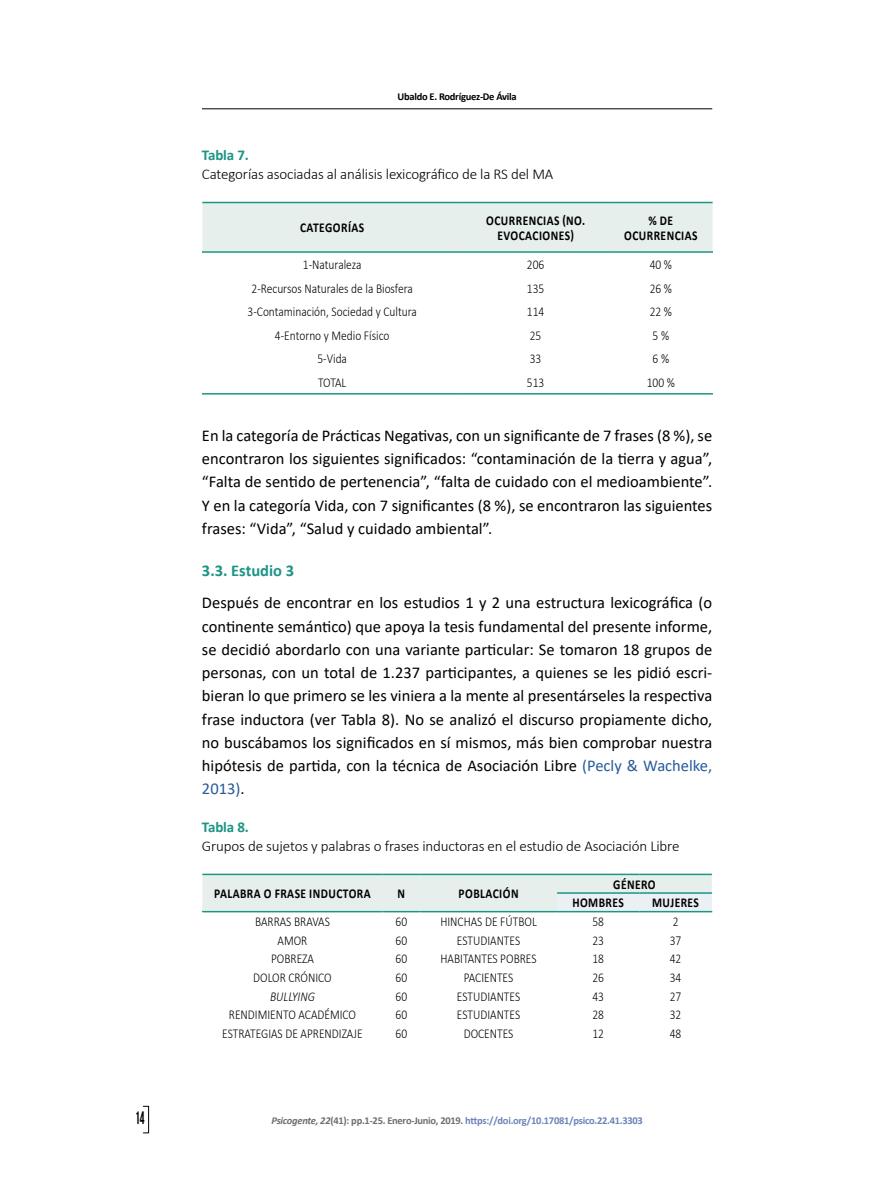
<style>
.page{position:relative;width:893px;height:1191px;background:#fff}
.page>*{position:absolute;margin:0;border:0;box-sizing:border-box;transform-origin:0 0}
.t1{font:18px "Bebas Neue";color:#000;scale:.67 1}
.t2{font:16.5px/23.2px "Calibri";color:#000;text-align:justify}
.t3{font:700 16.5px "Calibri";color:#1b9584}
.t4{font:300 15px "Calibri";letter-spacing:-.01em;color:#000}
.t5{font:700 15px "Calibri";letter-spacing:-.01em;color:#1b9584}
.t6{font:300 13.5px "Calibri";color:#000;scale:.85 1}
.t7{font:700 13.5px/15px "Calibri";letter-spacing:.04em;color:#000;text-align:center;scale:.85 1}
.t8{font:italic 300 13.5px "Calibri";color:#000;scale:.85 1}
.t9{font:700 10.5px "Calibri";letter-spacing:-.025em;color:#6b84b9}
.t10{font:700 10.5px "Calibri";letter-spacing:-.025em;color:#000}
.s1{color:#265b9b}
.s2{font-style:italic;color:#6f6f6f}
.s3{color:#6f6f6f}
</style>
<div class="page">
<hr style="left:202px;top:108px;width:510px;height:1px;background:#000">
<div style="left:143px;top:1106px;width:6px;height:27px;border:1px solid #000"></div>
<svg style="left:202px;top:202px;width:511px;height:51px;background:#dceae7"></svg>
<hr style="left:202px;top:393px;width:260px;height:1px;background:#1b9584">
<hr style="left:462px;top:393px;width:147px;height:1px;background:#1b9584">
<hr style="left:609px;top:393px;width:104px;height:1px;background:#1b9584">
<svg style="left:202px;top:875px;width:510px;height:38px;background:#dfebe9"></svg>
<hr style="left:202px;top:873px;width:181px;height:2px;background:#1b9584">
<hr style="left:383px;top:873px;width:37px;height:2px;background:#1b9584">
<hr style="left:420px;top:873px;width:137px;height:2px;background:#1b9584">
<hr style="left:557px;top:873px;width:82px;height:2px;background:#1b9584">
<hr style="left:639px;top:873px;width:73px;height:2px;background:#1b9584">
<hr style="left:557px;top:892px;width:82px;height:1px;background:#1b9584">
<hr style="left:639px;top:892px;width:73px;height:1px;background:#1b9584">
<hr style="left:557px;top:911px;width:82px;height:1px;background:#1b9584">
<hr style="left:639px;top:911px;width:73px;height:1px;background:#1b9584">
<p class="t10" style="left:397px;top:89px;width:121px">Ubaldo E. Rodríguez-De Ávila</p>
<p class="t5" style="left:202px;top:144px;width:48px">Tabla 7.</p>
<p class="t4" style="left:202px;top:165px;width:353px">Categorías asociadas al análisis lexicográfico de la RS del MA</p>
<p class="t7" style="left:300px;top:220px;width:77px">CATEGORÍAS</p>
<p class="t7" style="left:486px;top:213px;width:118px">OCURRENCIAS (NO.<br>EVOCACIONES)</p>
<p class="t7" style="left:624px;top:213px;width:88px">% DE<br>OCURRENCIAS</p>
<p class="t6" style="left:303px;top:256px;width:70px">1-Naturaleza</p>
<p class="t6" style="left:527px;top:256px;width:22px">206</p>
<p class="t6" style="left:650px;top:256px;width:28px">40 %</p>
<p class="t6" style="left:252px;top:280px;width:191px">2-Recursos Naturales de la Biosfera</p>
<p class="t6" style="left:527px;top:280px;width:22px">135</p>
<p class="t6" style="left:650px;top:280px;width:28px">26 %</p>
<p class="t6" style="left:248px;top:303px;width:201px">3-Contaminación, Sociedad y Cultura</p>
<p class="t6" style="left:527px;top:303px;width:22px">114</p>
<p class="t6" style="left:650px;top:303px;width:28px">22 %</p>
<p class="t6" style="left:275px;top:327px;width:136px">4-Entorno y Medio Físico</p>
<p class="t6" style="left:530px;top:327px;width:15px">25</p>
<p class="t6" style="left:653px;top:327px;width:21px">5 %</p>
<p class="t6" style="left:317px;top:350px;width:36px">5-Vida</p>
<p class="t6" style="left:530px;top:350px;width:15px">33</p>
<p class="t6" style="left:653px;top:350px;width:21px">6 %</p>
<p class="t6" style="left:318px;top:374px;width:35px">TOTAL</p>
<p class="t6" style="left:527px;top:374px;width:22px">513</p>
<p class="t6" style="left:647px;top:374px;width:35px">100 %</p>
<p class="t2" style="left:202px;top:423px;width:512px">En la categoría de Prácticas Negativas, con un significante de 7 frases (8 %), se encontraron los siguientes significados: “contaminación de la tierra y agua”, “Falta de sentido de pertenencia”, “falta de cuidado con el medioambiente”.<br>Y en la categoría Vida, con 7 significantes (8 %), se encontraron las siguientes frases: “Vida”, “Salud y cuidado ambiental”.</p>
<p class="t3" style="left:202px;top:558px;width:94px">3.3. Estudio 3</p>
<p class="t2" style="left:202px;top:591px;width:512px">Después de encontrar en los estudios 1 y 2 una estructura lexicográfica (o continente semántico) que apoya la tesis fundamental del presente informe, se decidió abordarlo con una variante particular: Se tomaron 18 grupos de personas, con un total de 1.237 participantes, a quienes se les pidió escri&shy;bieran lo que primero se les viniera a la mente al presentárseles la respectiva frase inductora (ver Tabla 8). No se analizó el discurso propiamente dicho, no buscábamos los significados en sí mismos, más bien comprobar nuestra hipótesis de partida, con la técnica de Asociación Libre <span class="s1">(Pecly &amp; Wachelke, 2013)</span>.</p>
<p class="t5" style="left:202px;top:816px;width:48px">Tabla 8.</p>
<p class="t4" style="left:202px;top:836px;width:479px">Grupos de sujetos y palabras o frases inductoras en el estudio de Asociación Libre</p>
<p class="t7" style="left:214px;top:886px;width:186px">PALABRA O FRASE INDUCTORA</p>
<p class="t7" style="left:398px;top:886px;width:10px">N</p>
<p class="t7" style="left:459px;top:886px;width:72px">POBLACIÓN</p>
<p class="t7" style="left:572px;top:874px;width:99px;line-height:18.6px;text-align:left;text-indent:41px">GÉNERO<br>HOMBRES</p>
<p class="t7" style="left:652px;top:895px;width:57px">MUJERES</p>
<p class="t6" style="left:255px;top:913px;width:89px">BARRAS BRAVAS</p>
<p class="t6" style="left:396px;top:913px;width:15px">60</p>
<p class="t6" style="left:440px;top:913px;width:115px">HINCHAS DE FÚTBOL</p>
<p class="t6" style="left:592px;top:913px;width:15px">58</p>
<p class="t6" style="left:673px;top:913px;width:8px">2</p>
<p class="t6" style="left:278px;top:931px;width:37px">AMOR</p>
<p class="t6" style="left:396px;top:931px;width:15px">60</p>
<p class="t6" style="left:457px;top:931px;width:76px">ESTUDIANTES</p>
<p class="t6" style="left:592px;top:931px;width:15px">23</p>
<p class="t6" style="left:670px;top:931px;width:15px">37</p>
<p class="t6" style="left:271px;top:950px;width:52px">POBREZA</p>
<p class="t6" style="left:396px;top:950px;width:15px">60</p>
<p class="t6" style="left:441px;top:950px;width:114px">HABITANTES POBRES</p>
<p class="t6" style="left:592px;top:950px;width:15px">18</p>
<p class="t6" style="left:670px;top:950px;width:15px">42</p>
<p class="t6" style="left:253px;top:969px;width:94px">DOLOR CRÓNICO</p>
<p class="t6" style="left:396px;top:969px;width:15px">60</p>
<p class="t6" style="left:464px;top:969px;width:60px">PACIENTES</p>
<p class="t6" style="left:592px;top:969px;width:15px">26</p>
<p class="t6" style="left:670px;top:969px;width:15px">34</p>
<p class="t8" style="left:270px;top:987px;width:54px">BULLYING</p>
<p class="t6" style="left:396px;top:987px;width:15px">60</p>
<p class="t6" style="left:457px;top:987px;width:76px">ESTUDIANTES</p>
<p class="t6" style="left:592px;top:987px;width:15px">43</p>
<p class="t6" style="left:670px;top:987px;width:15px">27</p>
<p class="t6" style="left:229px;top:1006px;width:151px">RENDIMIENTO ACADÉMICO</p>
<p class="t6" style="left:396px;top:1006px;width:15px">60</p>
<p class="t6" style="left:457px;top:1006px;width:76px">ESTUDIANTES</p>
<p class="t6" style="left:592px;top:1006px;width:15px">28</p>
<p class="t6" style="left:670px;top:1006px;width:15px">32</p>
<p class="t6" style="left:222px;top:1025px;width:167px">ESTRATEGIAS DE APRENDIZAJE</p>
<p class="t6" style="left:396px;top:1025px;width:15px">60</p>
<p class="t6" style="left:464px;top:1025px;width:60px">DOCENTES</p>
<p class="t6" style="left:592px;top:1025px;width:15px">12</p>
<p class="t6" style="left:670px;top:1025px;width:15px">48</p>
<p class="t1" style="left:135px;top:1108px;width:16px">14</p>
<p class="t9" style="left:271px;top:1112px;width:373px"><span class="s2">Psicogente, 22</span><span class="s3">(41): pp.1-25. Enero-Junio, 2019.</span> https://doi.org/10.17081/psico.22.41.3303</p>
</div>
